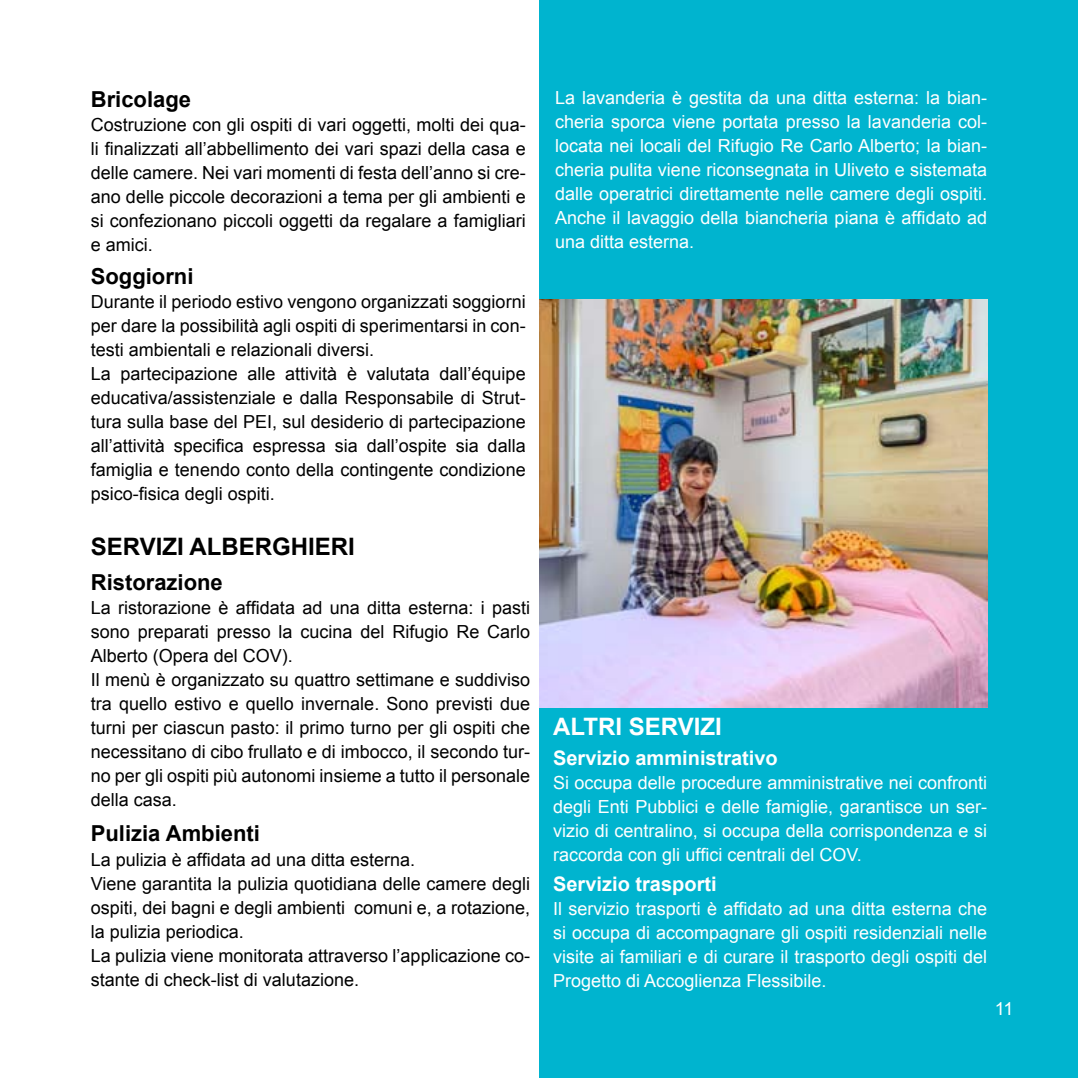
<style>
.page{position:relative;width:1078px;height:1078px;background:#fff}
.page>*{position:absolute;margin:0;border:0;box-sizing:border-box;transform-origin:0 0}
.t1{font:700 24px "Arial";color:#000}
.t2{font:700 24px "Arial";color:#fff}
.t3{font:700 22px "Arial";color:#000}
.t4{font:700 20px "Arial";color:#fff}
.t5{font:18px/24px "Arial";color:#000}
.t6{font:18px/24px "Arial";color:#fff;text-align:justify}
</style>
<div class="page">
<div style="left:539px;top:0;width:538px;height:1077px;background:#00b4cf"></div>
<img style="left:539px;top:299px;width:447px;height:408px">
<p class="t3" style="left:91px;top:85px;width:102px">Bricolage</p>
<p class="t5" style="left:91px;top:113px;width:436px;text-align:justify">Costruzione con gli ospiti di vari oggetti, molti dei qua&shy;li finalizzati all’abbellimento dei vari spazi della casa e delle camere. Nei vari momenti di festa dell’anno si cre&shy;ano delle piccole decorazioni a tema per gli ambienti e si confezionano piccoli oggetti da regalare a famigliari e amici.</p>
<p class="t3" style="left:91px;top:262px;width:104px">Soggiorni</p>
<p class="t5" style="left:91px;top:290px;width:436px">durante il periodo estivo vengono organizzati soggiorni per dare la possibilità agli ospiti di sperimentarsi in con&shy;testi ambientali e relazionali diversi.<br>La partecipazione alle attività è valutata dall’équipe educativa/assistenziale e dalla Responsabile di Strut&shy;tura sulla base del PEI, sul desiderio di partecipazione all’attività specifica espressa sia dall’ospite sia dalla famiglia e tenendo conto della contingente condizione psico-fisica degli ospiti.</p>
<h1 class="t1" style="left:91px;top:530px;width:266px">SERVIZI ALBERGHIERI</h1>
<p class="t3" style="left:91px;top:567px;width:134px">Ristorazione</p>
<p class="t5" style="left:91px;top:595px;width:441px">La ristorazione è affidata ad una ditta esterna: i pasti sono preparati presso la cucina del Rifugio Re Carlo Alberto (Opera del COV).<br>Il menù è organizzato su quattro settimane e suddiviso tra quello estivo e quello invernale. Sono previsti due turni per ciascun pasto: il primo turno per gli ospiti che necessitano di cibo frullato e di imbocco, il secondo tur&shy;no per gli ospiti più autonomi insieme a tutto il personale della casa.</p>
<p class="t3" style="left:91px;top:819px;width:171px">Pulizia Ambienti</p>
<p class="t5" style="left:91px;top:847px;width:441px">La pulizia è affidata ad una ditta esterna.<br>Viene garantita la pulizia quotidiana delle camere degli ospiti, dei bagni e degli ambienti comuni e, a rotazione, la pulizia periodica.<br>La pulizia viene monitorata attraverso l’applicazione co&shy;stante di check-list di valutazione.</p>
<p class="t6" style="left:555px;top:86px;width:433px">La lavanderia è gestita da una ditta esterna: la bian&shy;cheria sporca viene portata presso la lavanderia col&shy;locata nei locali del Rifugio Re Carlo Alberto; la bian&shy;cheria pulita viene riconsegnata in Uliveto e sistemata dalle operatrici direttamente nelle camere degli ospiti.<br>Anche il lavaggio della biancheria piana è affidato ad una ditta esterna.</p>
<h1 class="t2" style="left:553px;top:710px;width:170px">ALTRI SERVIZI</h1>
<p class="t4" style="left:553px;top:744px;width:226px">Servizio amministrativo</p>
<p class="t6" style="left:553px;top:770px;width:435px">Si occupa delle procedure amministrative nei confronti degli Enti Pubblici e delle famiglie, garantisce un ser&shy;vizio di centralino, si occupa della corrispondenza e si raccorda con gli uffici centrali del COV.</p>
<p class="t4" style="left:553px;top:870px;width:165px">Servizio trasporti</p>
<p class="t6" style="left:553px;top:896px;width:435px">Il servizio trasporti è affidato ad una ditta esterna che si occupa di accompagnare gli ospiti residenziali nelle visite ai familiari e di curare il trasporto degli ospiti del Progetto di Accoglienza Flessibile.</p>
<p class="t6" style="left:994px;top:996px;width:20px">11</p>
</div>
